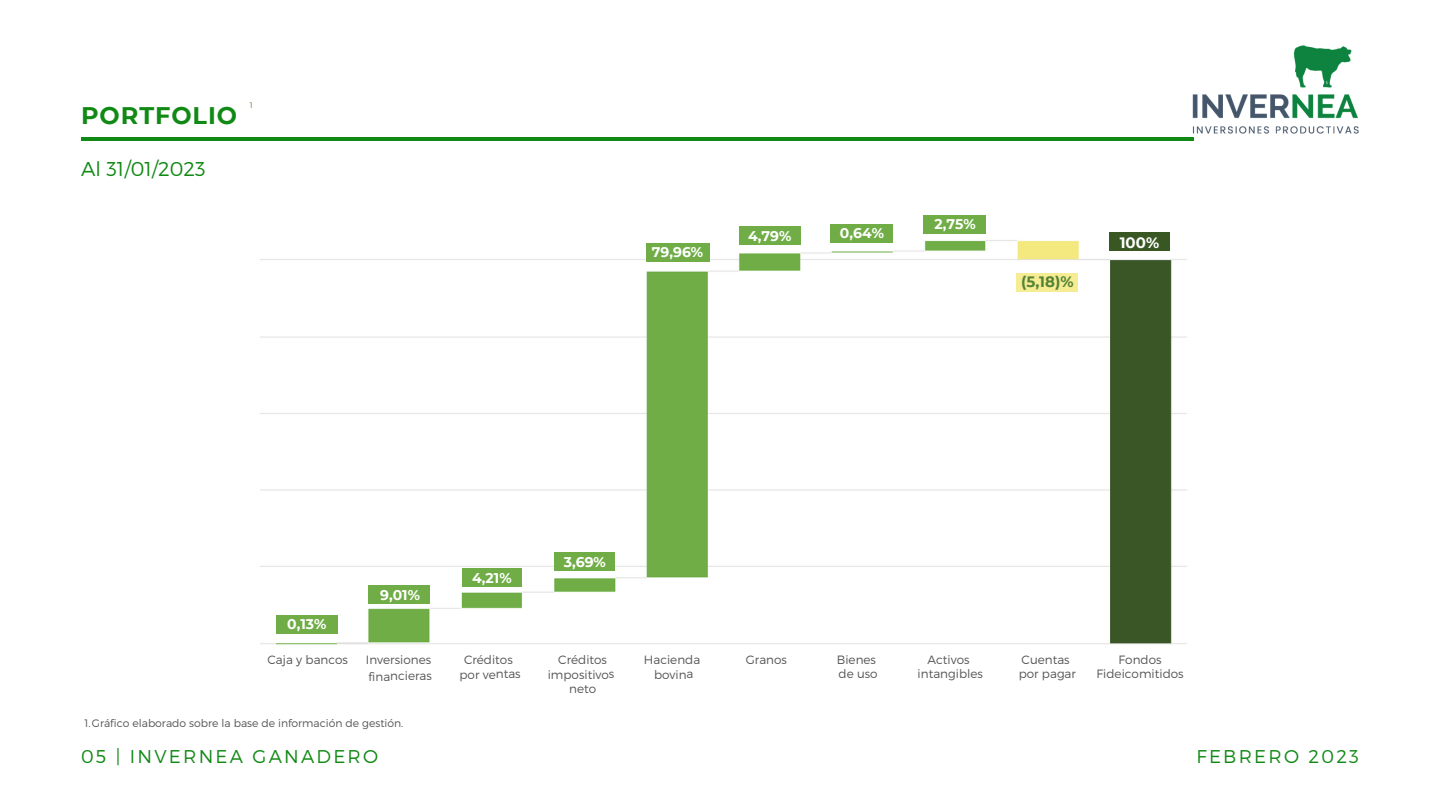
<style>
.page{position:relative;width:1440px;height:810px;background:#fff}
.page>*{position:absolute;margin:0;border:0;box-sizing:border-box;transform-origin:0 0}
.t1{font:700 24px "Montserrat";letter-spacing:.04em;color:#118915}
.t2{font:300 20px "Montserrat";color:#118915}
.t3{font:300 18.5px "Montserrat";letter-spacing:.12em;color:#118915}
.t4{font:700 15px "Montserrat";color:#548235}
.t5{font:700 15px "Montserrat";color:#fff}
.t6{font:700 14px "Montserrat";color:#fff}
.t7{font:300 12px/14.2px "Montserrat";letter-spacing:-.005em;color:#545454;text-align:center}
.t8{font:300 10.8px "Montserrat";color:#545454}
.t9{font:300 8px "Montserrat";color:#548235}
</style>
<div class="page">
<img style="left:260px;top:215px;width:927px;height:430px">
<div style="left:1016px;top:273px;width:61px;height:19px;background:#f5ec94"></div>
<div style="left:1109px;top:232px;width:61px;height:19px;background:#385723"></div>
<div style="left:277px;top:615px;width:61px;height:19px;background:#70ad47"></div>
<hr style="left:81px;top:137px;width:1112px;height:4px;background:#118915">
<div style="left:369px;top:585px;width:61px;height:19px;background:#70ad47"></div>
<div style="left:462px;top:568px;width:60px;height:19px;background:#70ad47"></div>
<div style="left:554px;top:552px;width:61px;height:19px;background:#70ad47"></div>
<div style="left:646px;top:243px;width:63px;height:19px;background:#70ad47"></div>
<div style="left:923px;top:215px;width:62px;height:19px;background:#70ad47"></div>
<div style="left:739px;top:226px;width:61px;height:19px;background:#70ad47"></div>
<div style="left:831px;top:224px;width:62px;height:19px;background:#70ad47"></div>
<img style="left:1192px;top:45px;width:167px;height:96px">
<h1 class="t1" style="left:81px;top:100px;width:158px">PORTFOLIO</h1>
<p class="t9" style="left:250px;top:99px;width:4px">1</p>
<h2 class="t2" style="left:81px;top:156px;width:126px">Al 31/01/2023</h2>
<p class="t6" style="left:652px;top:244px;width:53px">79,96%</p>
<p class="t6" style="left:748px;top:227px;width:45px">4,79%</p>
<p class="t6" style="left:840px;top:225px;width:45px">0,64%</p>
<p class="t6" style="left:934px;top:216px;width:43px">2,75%</p>
<p class="t4" style="left:1021px;top:273px;width:54px">(5,18)%</p>
<p class="t5" style="left:1120px;top:233px;width:41px">100%</p>
<p class="t6" style="left:287px;top:616px;width:41px">0,13%</p>
<p class="t6" style="left:380px;top:586px;width:41px">9,01%</p>
<p class="t6" style="left:472px;top:569px;width:41px">4,21%</p>
<p class="t6" style="left:564px;top:553px;width:44px">3,69%</p>
<p class="t7" style="left:268px;top:652px;width:82px">Caja y bancos</p>
<p class="t7" style="left:837px;top:652px;width:42px;text-align:left">Bienes de uso</p>
<p class="t7" style="left:366px;top:651px;width:68px;line-height:16.5px;text-align:left">Inversiones financieras</p>
<p class="t7" style="left:644px;top:652px;width:58px">Hacienda</p>
<p class="t7" style="left:746px;top:652px;width:43px">Granos</p>
<p class="t7" style="left:654px;top:667px;width:41px">bovina</p>
<p class="t7" style="left:460px;top:652px;width:63px">Créditos por ventas</p>
<p class="t7" style="left:548px;top:652px;width:68px">Créditos impositivos neto</p>
<p class="t8" style="left:85px;top:716px;width:320px">1.Gráfico elaborado sobre la base de información de gestión.</p>
<h3 class="t3" style="left:81px;top:744px;width:299px">05 | INVERNEA GANADERO</h3>
<p class="t7" style="left:918px;top:652px;width:67px">Activos intangibles</p>
<p class="t7" style="left:1019px;top:652px;width:59px;text-align:left">Cuentas por pagar</p>
<p class="t7" style="left:1097px;top:652px;width:89px">Fondos<br>Fideicomitidos</p>
<h3 class="t3" style="left:1196px;top:744px;width:164px">FEBRERO 2023</h3>
</div>
